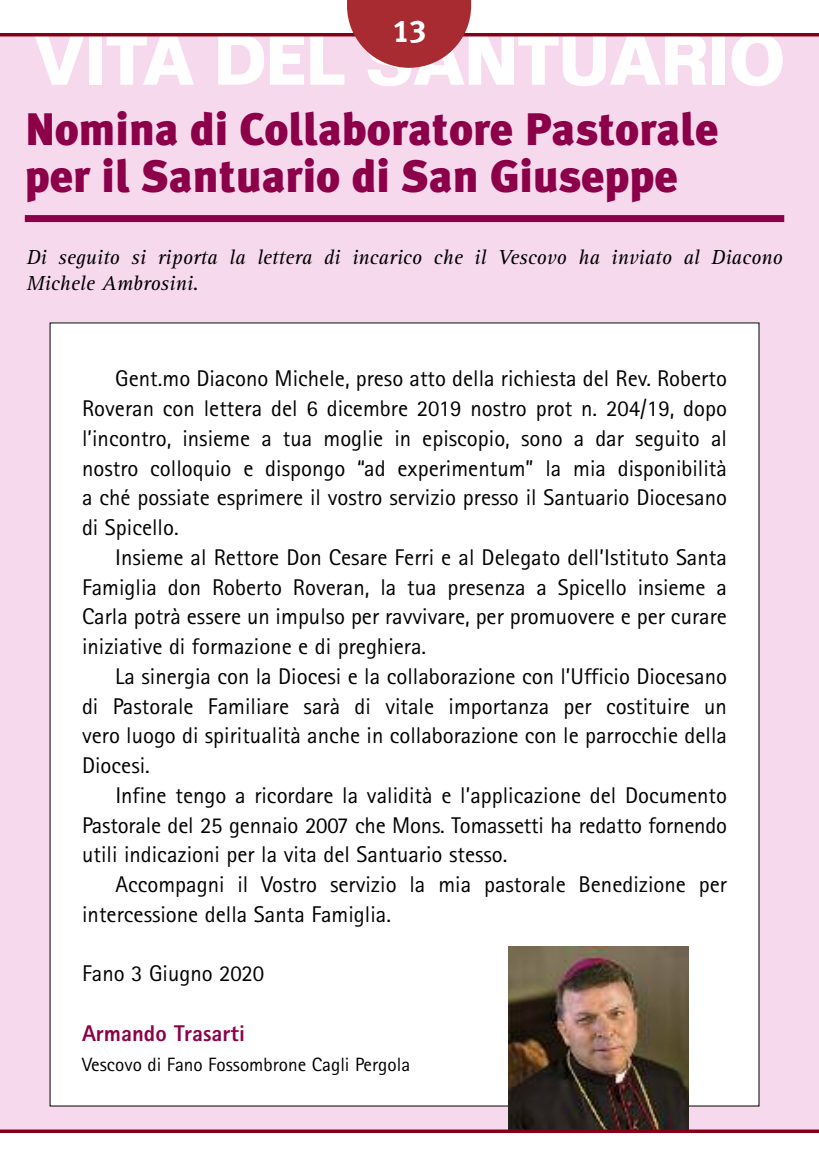
<style>
.page{position:relative;width:819px;height:1166px;background:#fff}
.page>*{position:absolute;margin:0;border:0;box-sizing:border-box;transform-origin:0 0}
.t1{font:700 70px "Folio Std";letter-spacing:-.015em;color:#fff;scale:.9 1}
.t2{font:900 45.5px/47.2px "Meta Plus";color:#8c0049}
.t3{font:31.5px "Meta Plus Bold Caps";color:#fff}
.t4{font:22.75px/29.8px "Rotis Sans Serif";color:#000;text-align:justify}
.t5{font:800 22.75px "Rotis Sans Serif";color:#8c0049}
.t6{font:italic 21px/26.2px "Rotis Serif";color:#000}
.t7{font:19.25px "Rotis Sans Serif";color:#000}
</style>
<div class="page">
<div style="left:0;top:35px;width:819px;height:1096px;background:#f7d9ee"></div>
<div style="left:50px;top:323px;width:709px;height:783px;background:#fff"></div>
<hr style="left:0;top:33px;width:819px;height:3px;background:#850016">
<svg style="left:347px;top:0;width:124px;height:68px"></svg>
<div style="left:25px;top:215px;width:759px;height:7px;background:#8c0049"></div>
<img style="left:508px;top:947px;width:180px;height:182px">
<svg style="left:0;top:1129px;width:819px;height:4px;background:#8d162b"></svg>
<h3 class="t3" style="left:392px;top:13px;width:35px">13</h3>
<h1 class="t1" style="left:34px;top:35px;width:836px">VITA DEL SANTUARIO</h1>
<h2 class="t2" style="left:25px;top:106px;width:695px">Nomina di Collaboratore Pastorale per il Santuario di San Giuseppe</h2>
<p class="t6" style="left:27px;top:246px;width:757px">Di seguito si riporta la lettera di incarico che il Vescovo ha inviato al Diacono<br>Michele Ambrosini.</p>
<p class="t4" style="left:82px;top:366px;width:646px;text-indent:33px">Gent.mo Diacono Michele, preso atto della richiesta del Rev. Roberto Roveran con lettera del 6 dicembre 2019 nostro prot n. 204/19, dopo l’incontro, insieme a tua moglie in episcopio, sono a dar seguito al nostro colloquio e dispongo “ad experimentum” la mia disponibilità a ché possiate esprimere il vostro servizio presso il Santuario Diocesano di Spicello.</p>
<p class="t4" style="left:82px;top:544px;width:646px;text-indent:33px">Insieme al Rettore Don Cesare Ferri e al Delegato dell’Istituto Santa Famiglia don Roberto Roveran, la tua presenza a Spicello insieme a Carla potrà essere un impulso per ravvivare, per promuovere e per curare iniziative di formazione e di preghiera.</p>
<p class="t4" style="left:82px;top:663px;width:646px;text-indent:33px">La sinergia con la Diocesi e la collaborazione con l’Ufficio Diocesano di Pastorale Familiare sarà di vitale importanza per costituire un vero luogo di spiritualità anche in collaborazione con le parrocchie della Diocesi.</p>
<p class="t4" style="left:82px;top:782px;width:646px;text-indent:33px">Infine tengo a ricordare la validità e l’applicazione del Documento Pastorale del 25 gennaio 2007 che Mons. Tomassetti ha redatto fornendo utili indicazioni per la vita del Santuario stesso.</p>
<p class="t4" style="left:82px;top:872px;width:646px;text-indent:33px">Accompagni il Vostro servizio la mia pastorale Benedizione per intercessione della Santa Famiglia.</p>
<p class="t4" style="left:82px;top:961px;width:184px">Fano 3 Giugno 2020</p>
<p class="t5" style="left:82px;top:1025px;width:164px">Armando Trasarti</p>
<p class="t7" style="left:82px;top:1057px;width:330px">Vescovo di Fano Fossombrone Cagli Pergola</p>
</div>
